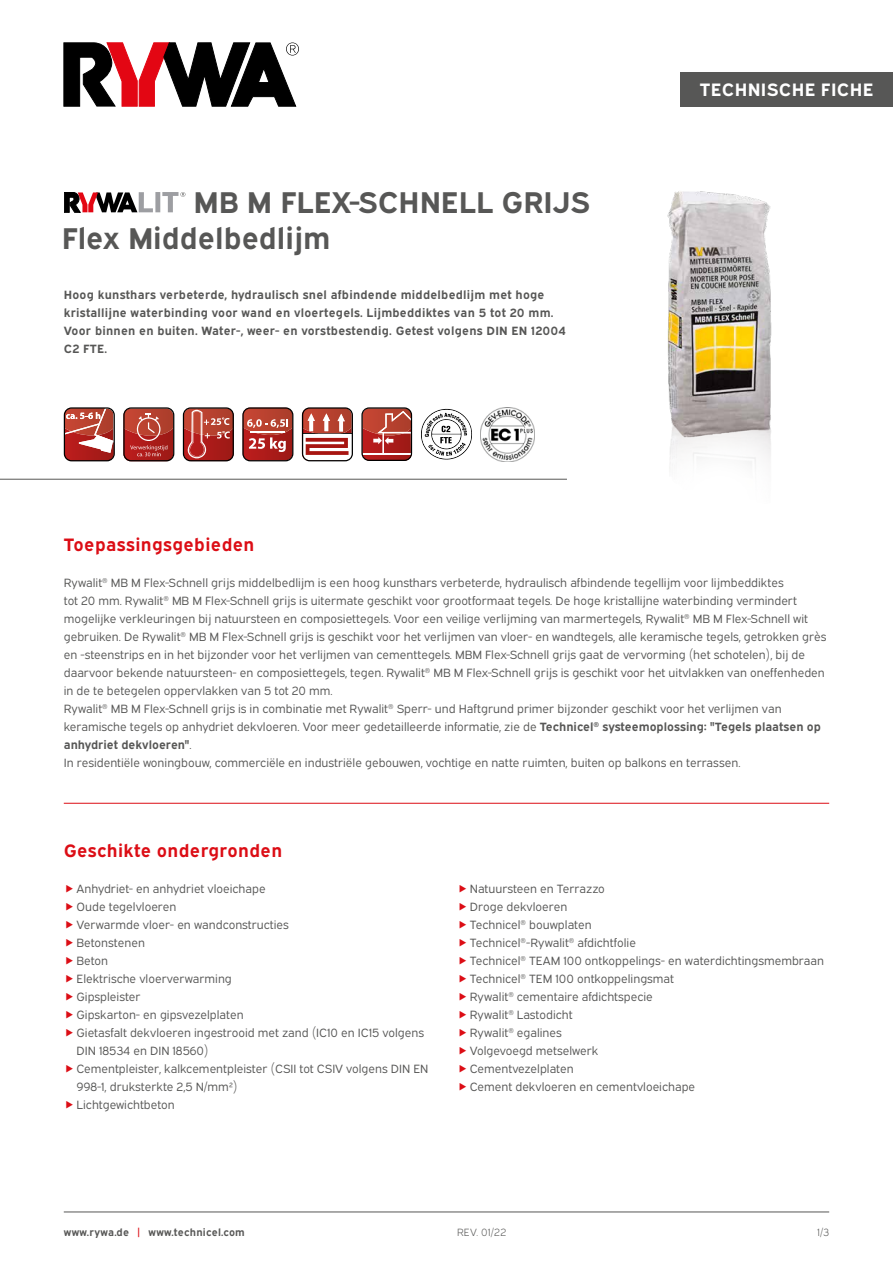
<style>
.page{position:relative;width:893px;height:1263px;background:#fff}
.page>*{position:absolute;margin:0;border:0;box-sizing:border-box;transform-origin:0 0}
.t1{font:700 30px/36px "Expressway Rg";color:#575756}
.t2{font:700 18px "Expressway Rg";letter-spacing:.02em;color:#dc0d15}
.t3{font:700 18px "Expressway Rg";letter-spacing:.02em;color:#fff}
.t4{font:12px/18px "Expressway Bk";color:#575756}
.t5{font:700 12px/18px "Expressway Rg";letter-spacing:.02em;color:#575756}
.t6{font:700 12px "Expressway Rg";color:#575756}
.t7{font:700 10.5px "Expressway Rg";letter-spacing:.02em;color:#575756}
.t8{font:10.5px "Expressway Lt";letter-spacing:.02em;color:#575756}
.s1{font-family:"Expressway Rg";font-weight:700}
.s2{font-family:"Expressway Bk";font-weight:400}
.s3{color:#dc0d15}
</style>
<div class="page">
<div style="left:680px;top:72px;width:213px;height:34px;background:#575756"></div>
<hr style="left:64px;top:1212px;width:765px;height:1px;background:#575756">
<svg style="left:64px;top:43px;width:235px;height:63px"></svg>
<img style="left:480px;top:407px;width:54px;height:54px">
<img style="left:667px;top:191px;width:105px;height:278px">
<hr style="left:0;top:479px;width:567px;height:1px;background:#575756">
<hr style="left:64px;top:803px;width:765px;height:1px;background:#dc0d15">
<svg style="left:64px;top:192px;width:89px;height:20px"></svg>
<div style="left:155px;top:192px;width:5px;height:20px;background:#9d9ea2"></div>
<svg style="left:162px;top:192px;width:23px;height:20px"></svg>
<svg style="left:64px;top:407px;width:51px;height:54px"></svg>
<svg style="left:123px;top:407px;width:51px;height:54px"></svg>
<svg style="left:183px;top:407px;width:51px;height:54px"></svg>
<svg style="left:242px;top:407px;width:51px;height:54px"></svg>
<svg style="left:302px;top:407px;width:51px;height:54px"></svg>
<svg style="left:361px;top:407px;width:51px;height:54px"></svg>
<svg style="left:421px;top:409px;width:51px;height:50px"></svg>
<h1 class="t1" style="left:62px;top:181px;width:530px;text-indent:132px">MB M FLEX-SCHNELL GRIJS<br>Flex Middelbedlijm</h1>
<p class="t5" style="left:64px;top:285px;width:503px">Hoog kunsthars verbeterde, hydraulisch snel afbindende middelbedlijm met hoge kristallijne waterbinding voor wand en vloertegels. Lijmbeddiktes van 5 tot 20 mm.<br>Voor binnen en buiten. Water-, weer- en vorstbestendig. Getest volgens DIN EN 12004<br>C2 FTE.</p>
<h2 class="t3" style="left:700px;top:76px;width:175px">TECHNISCHE FICHE</h2>
<h2 class="t2" style="left:64px;top:531px;width:192px">Toepassingsgebieden</h2>
<p class="t4" style="left:64px;top:573px;width:764px">Rywalit<sup>®</sup> MB M Flex-Schnell grijs middelbedlijm is een hoog kunsthars verbeterde, hydraulisch afbindende tegellijm voor lijmbeddiktes<br>tot 20 mm. Rywalit<sup>®</sup> MB M Flex-Schnell grijs is uitermate geschikt voor grootformaat tegels. De hoge kristallijne waterbinding vermindert mogelijke verkleuringen bij natuursteen en composiettegels. Voor een veilige verlijming van marmertegels, Rywalit<sup>®</sup> MB M Flex-Schnell wit gebruiken. De Rywalit<sup>®</sup> MB M Flex-Schnell grijs is geschikt voor het verlijmen van vloer- en wandtegels, alle keramische tegels, getrokken grès en -steenstrips en in het bijzonder voor het verlijmen van cementtegels. MBM Flex-Schnell grijs gaat de vervorming (het schotelen), bij de daarvoor bekende natuursteen- en composiettegels, tegen. Rywalit<sup>®</sup> MB M Flex-Schnell grijs is geschikt voor het uitvlakken van oneffenheden in de te betegelen oppervlakken van 5 tot 20 mm.<br>Rywalit<sup>®</sup> MB M Flex-Schnell grijs is in combinatie met Rywalit<sup>®</sup> Sperr- und Haftgrund primer bijzonder geschikt voor het verlijmen van keramische tegels op anhydriet dekvloeren. Voor meer gedetailleerde informatie, zie de <span class="s1">Technicel</span><sup>®</sup> <span class="s1">systeemoplossing: "Tegels plaatsen op</span></p>
<p class="t6" style="left:64px;top:736px;width:129px">anhydriet dekvloeren"<span class="s2">.</span></p>
<p class="t4" style="left:64px;top:753px;width:678px">In residentiële woningbouw, commerciële en industriële gebouwen, vochtige en natte ruimten, buiten op balkons en terrassen.</p>
<h2 class="t2" style="left:64px;top:837px;width:220px">Geschikte ondergronden</h2>
<p class="t4" style="left:77px;top:879px;width:353px">Anhydriet- en anhydriet vloeichape<br>Oude tegelvloeren<br>Verwarmde vloer- en wandconstructies<br>Betonstenen<br>Beton<br>Elektrische vloerverwarming<br>Gipspleister<br>Gipskarton- en gipsvezelplaten<br>Gietasfalt dekvloeren ingestrooid met zand (IC10 en IC15 volgens<br>DIN 18534 en DIN 18560)<br>Cementpleister, kalkcementpleister (CSII tot CSIV volgens DIN EN<br>998-1, druksterkte 2,5 N/mm²)<br>Lichtgewichtbeton</p>
<p class="t4" style="left:470px;top:879px;width:356px">Natuursteen en Terrazzo<br>Droge dekvloeren<br>Technicel<sup>®</sup> bouwplaten<br>Technicel<sup>®</sup>-Rywalit<sup>®</sup> afdichtfolie<br>Technicel<sup>®</sup> TEAM 100 ontkoppelings- en waterdichtingsmembraan<br>Technicel<sup>®</sup> TEM 100 ontkoppelingsmat<br>Rywalit<sup>®</sup> cementaire afdichtspecie<br>Rywalit<sup>®</sup> Lastodicht<br>Rywalit<sup>®</sup> egalines<br>Volgevoegd metselwerk<br>Cementvezelplaten<br>Cement dekvloeren en cementvloeichape</p>
<p class="t7" style="left:64px;top:1223px;width:183px">www.rywa.de <span class="s3">|</span> www.technicel.com</p>
<p class="t8" style="left:457px;top:1224px;width:51px">REV. 01/22</p>
<p class="t8" style="left:817px;top:1224px;width:13px">1/3</p>
</div>
